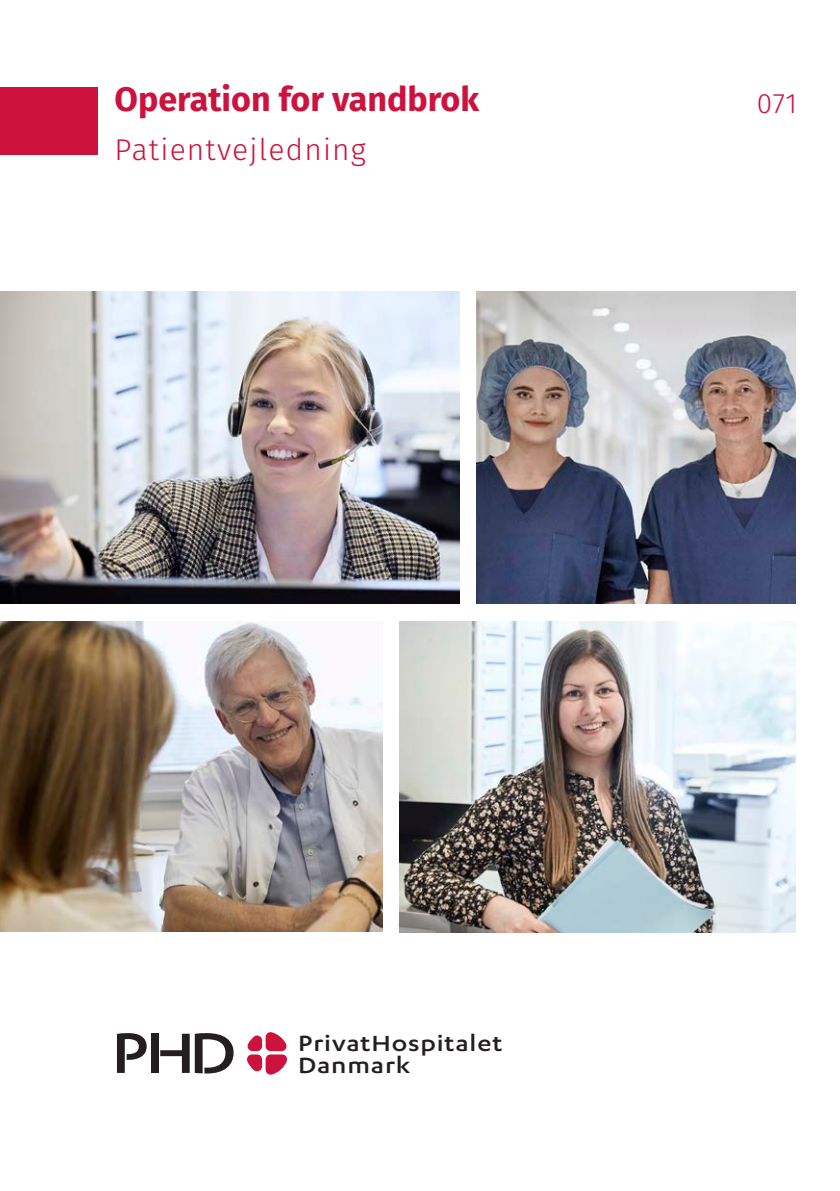
<style>
.page{position:relative;width:840px;height:1191px;background:#fff}
.page>*{position:absolute;margin:0;border:0;box-sizing:border-box;transform-origin:0 0}
.t1{font:700 34px "Fira Sans";color:#cd123d}
.t2{font:300 30px "Fira Sans";letter-spacing:.04em;color:#cd123d}
.t3{font:300 28px "Fira Sans";color:#cd123d}
.t4{font:500 25.4px/21.6px "Karbon";letter-spacing:.03em;color:#231f20;scale:1.16 1}
</style>
<div class="page">
<svg style="left:247px;top:1032px;width:41px;height:43px"></svg>
<svg style="left:117px;top:1033px;width:30px;height:40px"></svg>
<div style="left:150px;top:1033px;width:8px;height:40px;background:#231f20"></div>
<svg style="left:160px;top:1033px;width:73px;height:40px"></svg>
<div style="left:0;top:87px;width:98px;height:67px;background:#cd123d"></div>
<img style="left:0;top:292px;width:459px;height:311px">
<img style="left:0;top:621px;width:382px;height:310px">
<img style="left:476px;top:292px;width:319px;height:311px">
<img style="left:399px;top:621px;width:396px;height:312px">
<p class="t1" style="left:115px;top:70px;width:366px">Operation for vandbrok</p>
<p class="t3" style="left:756px;top:83px;width:42px">071</p>
<p class="t2" style="left:115px;top:128px;width:253px">Patientvejledning</p>
<p class="t4" style="left:298px;top:1031px;width:177px">PrivatHospitalet<br>Danmark</p>
</div>
